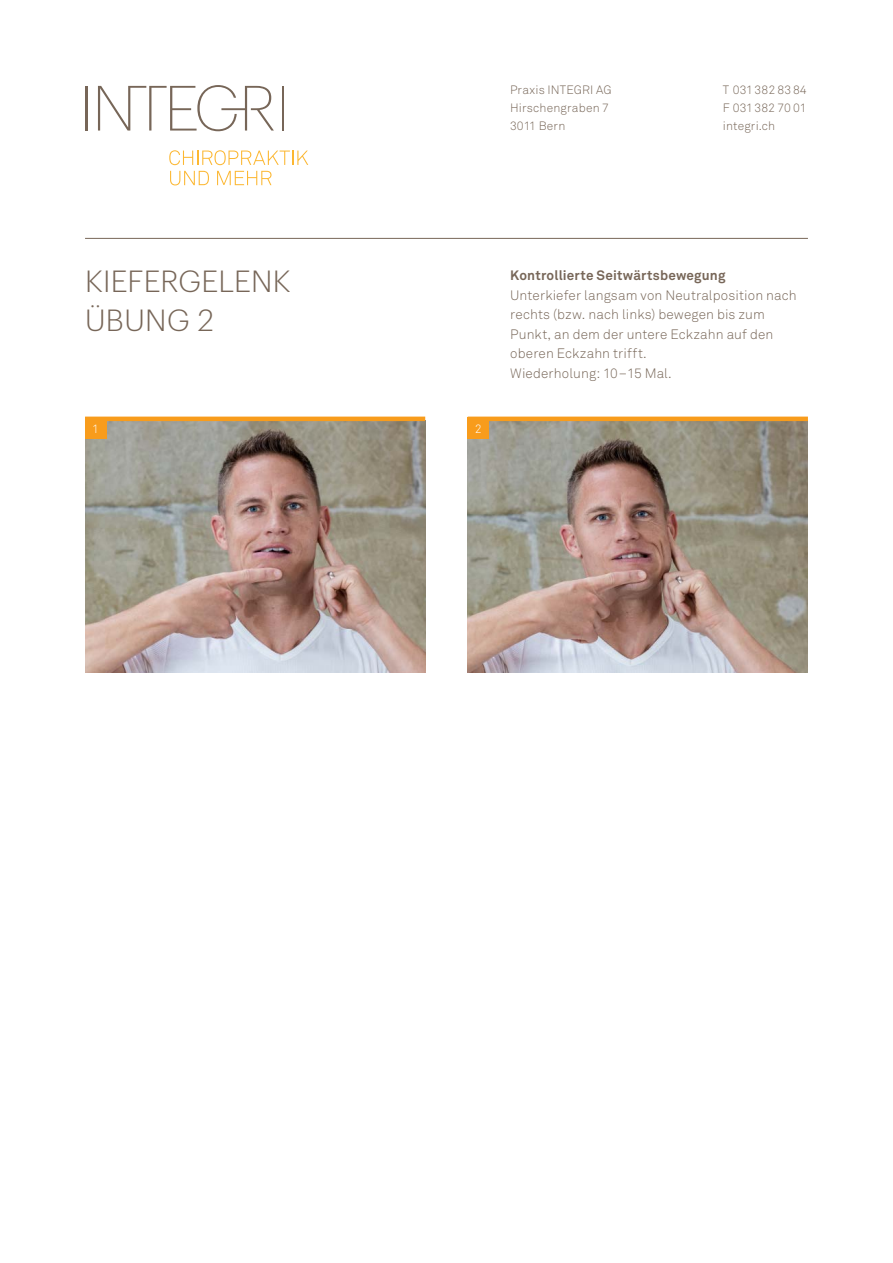
<style>
.page{position:relative;width:893px;height:1263px;background:#fff}
.page>*{position:absolute;margin:0;border:0;box-sizing:border-box;transform-origin:0 0}
.t1{font:300 30px/39px "Graphik";letter-spacing:.005em;color:#776658}
.t2{font:300 13.5px/19.5px "Akkurat";letter-spacing:.01em;color:#776658}
.t3{font:700 13.5px "Akkurat";letter-spacing:.015em;color:#776658}
.t4{font:300 12px/18px "Akkurat";letter-spacing:.01em;color:#776658;text-align:justify}
.t5{font:300 12px "Akkurat";color:#fff}
</style>
<div class="page">
<svg style="left:169px;top:150px;width:139px;height:15px"></svg>
<svg style="left:170px;top:171px;width:39px;height:14px"></svg>
<svg style="left:217px;top:171px;width:55px;height:14px"></svg>
<hr style="left:85px;top:86px;width:2px;height:45px;background:#776658">
<hr style="left:282px;top:86px;width:2px;height:45px;background:#776658">
<svg style="left:98px;top:85px;width:176px;height:46px"></svg>
<hr style="left:85px;top:238px;width:723px;height:1px;background:#776658">
<img style="left:468px;top:421px;width:340px;height:251px">
<hr style="left:468px;top:417px;width:340px;height:4px;background:#f89c1c">
<div style="left:468px;top:418px;width:21px;height:21px;background:#f89c1c"></div>
<img style="left:85px;top:421px;width:340px;height:251px">
<hr style="left:85px;top:417px;width:340px;height:4px;background:#f89c1c">
<div style="left:85px;top:418px;width:21px;height:21px;background:#f89c1c"></div>
<p class="t4" style="left:510px;top:81px;width:103px;text-align:left">Praxis INTEGRI AG<br>Hirschengraben 7<br>3011 Bern</p>
<p class="t4" style="left:723px;top:81px;width:85px">T 031 382 83 84<br>F 031 382 70 01 integri.ch</p>
<h1 class="t1" style="left:85px;top:259px;width:207px">KIEFERGELENK<br>ÜBUNG 2</h1>
<p class="t3" style="left:510px;top:267px;width:217px">Kontrollierte Seitwärtsbewegung</p>
<p class="t2" style="left:510px;top:285px;width:288px">Unterkiefer langsam von Neutralposition nach rechts (bzw. nach links) bewegen bis zum Punkt, an dem der untere Eckzahn auf den oberen Eckzahn trifft.<br>Wiederholung: 10–15 Mal.</p>
<p class="t5" style="left:92px;top:422px;width:8px">1</p>
<p class="t5" style="left:475px;top:422px;width:8px">2</p>
</div>
